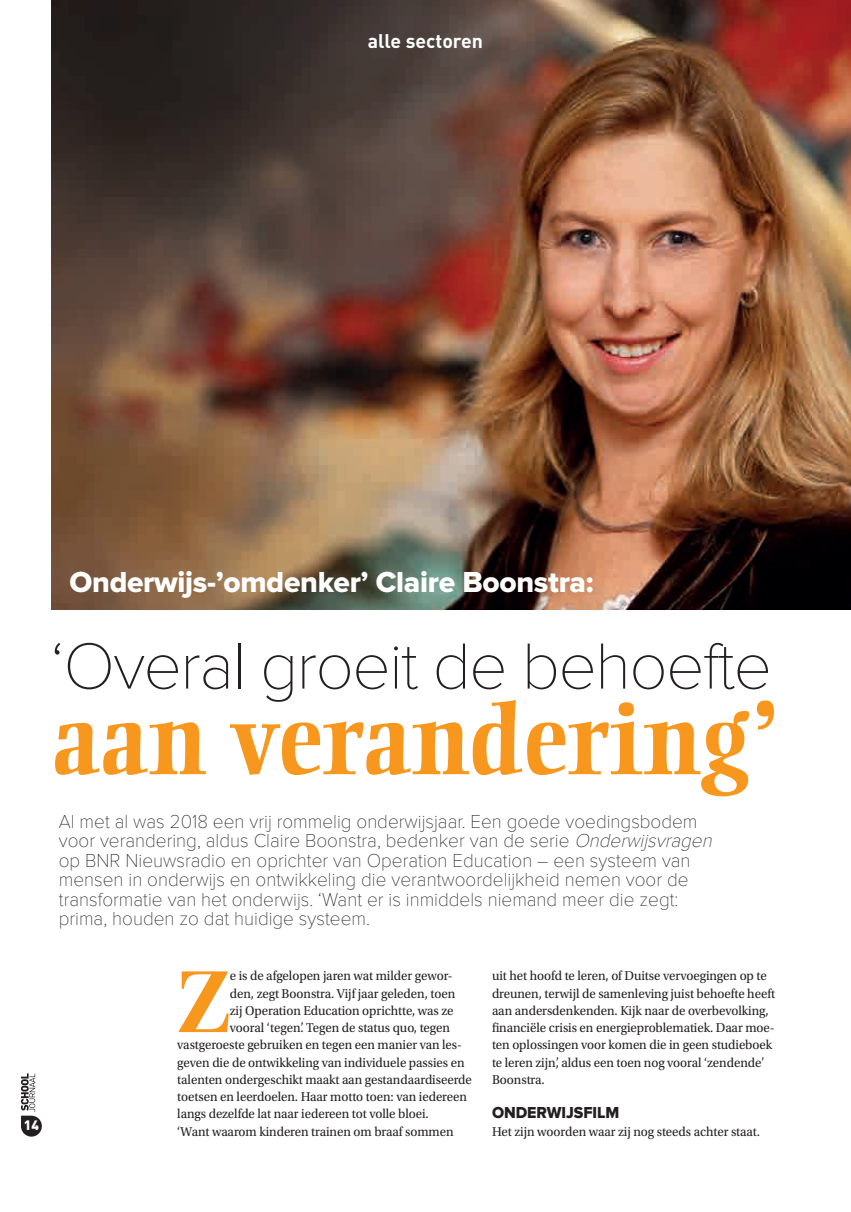
<style>
.page{position:relative;width:851px;height:1212px;background:#fff}
.page>*{position:absolute;margin:0;border:0;box-sizing:border-box;transform-origin:0 0}
.t1{font:700 100.5px "Ellington MT Std";color:#f7971d}
.t2{font:91.95px "Utopia Std Bold Disp";color:#f7971d;scale:.96 1}
.t3{font:100 67.5px "Proxima Nova T";letter-spacing:-.025em;color:#231f20}
.t4{font:30px "Proxima Nova Extrabld";letter-spacing:-.01em;color:#fff}
.t5{font:100 19.5px/19.5px "Proxima Nova T";color:#231f20}
.t6{font:700 19.5px "DIN";color:#fff}
.t7{font:16.5px "Proxima Nova Extrabld";letter-spacing:-.005em;color:#231f20;scale:.96 1}
.t8{font:13.5px/17.2px "Utopia Std";letter-spacing:-.005em;color:#231f20;scale:.96 1}
.t9{font:900 13.5px "DIN";color:#fff}
.s1{font-style:italic}
</style>
<div class="page">
<img style="left:51px;top:0;width:799px;height:609px">
<svg style="left:21px;top:1073px;width:21px;height:63px"></svg>
<h3 class="t6" style="left:368px;top:29px;width:117px">alle sectoren</h3>
<h3 class="t4" style="left:69px;top:565px;width:525px">Onderwijs-’omdenker’ Claire Boonstra:</h3>
<h3 class="t3" style="left:51px;top:627px;width:722px">‘Overal groeit de behoefte</h3>
<h1 class="t1" style="left:51px;top:683px;width:730px">aan verandering’</h1>
<p class="t5" style="left:59px;top:811px;width:659px">Al met al was 2018 een vrij rommelig onderwijsjaar. Een goede voedingsbodem voor verandering, aldus Claire Boonstra, bedenker van de serie <span class="s1">Onderwijsvragen </span>op BNR Nieuwsradio en oprichter van Operation Education – een systeem van mensen in onderwijs en ontwikkeling die verantwoordelijkheid nemen voor de transformatie van het onderwijs. ‘Want er is inmiddels niemand meer die zegt: prima, houden zo dat huidige systeem.</p>
<p class="t9" style="left:24px;top:1116px;width:17px">14</p>
<h2 class="t2" style="left:177px;top:951px;width:57px">Z</h2>
<p class="t8" style="left:230px;top:967px;width:234px">e is de afgelopen jaren wat milder gewor-</p>
<p class="t8" style="left:230px;top:985px;width:236px">den, zegt Boonstra. Vijf jaar geleden, toen</p>
<p class="t8" style="left:230px;top:1002px;width:234px">zij Operation Education oprichtte, was ze</p>
<p class="t8" style="left:230px;top:1019px;width:231px">vooral ‘tegen’. Tegen de status quo, tegen</p>
<p class="t8" style="left:177px;top:1036px;width:298px">vastgeroeste gebruiken en tegen een manier van les-</p>
<p class="t8" style="left:177px;top:1054px;width:301px">geven die de ontwikkeling van individuele passies en</p>
<p class="t8" style="left:177px;top:1071px;width:308px">talenten ondergeschikt maakt aan gestandaardiseerde</p>
<p class="t8" style="left:177px;top:1088px;width:303px">toetsen en leerdoelen. Haar motto toen: van iedereen</p>
<p class="t8" style="left:177px;top:1105px;width:263px">langs dezelfde lat naar iedereen tot volle bloei.</p>
<p class="t8" style="left:177px;top:1123px;width:289px">‘Want waarom kinderen trainen om braaf sommen</p>
<p class="t8" style="left:492px;top:967px;width:296px">uit het hoofd te leren, of Duitse vervoegingen op te dreunen, terwijl de samenleving juist behoefte heeft aan andersdenkenden. Kijk naar de overbevolking, financiële crisis en energieproblematiek. Daar moe&shy;ten oplossingen voor komen die in geen studieboek te leren zijn’, aldus een toen nog vooral ‘zendende’ Boonstra.</p>
<p class="t7" style="left:492px;top:1103px;width:134px">ONDERWIJSFILM</p>
<p class="t8" style="left:492px;top:1123px;width:280px">Het zijn woorden waar zij nog steeds achter staat.</p>
</div>
